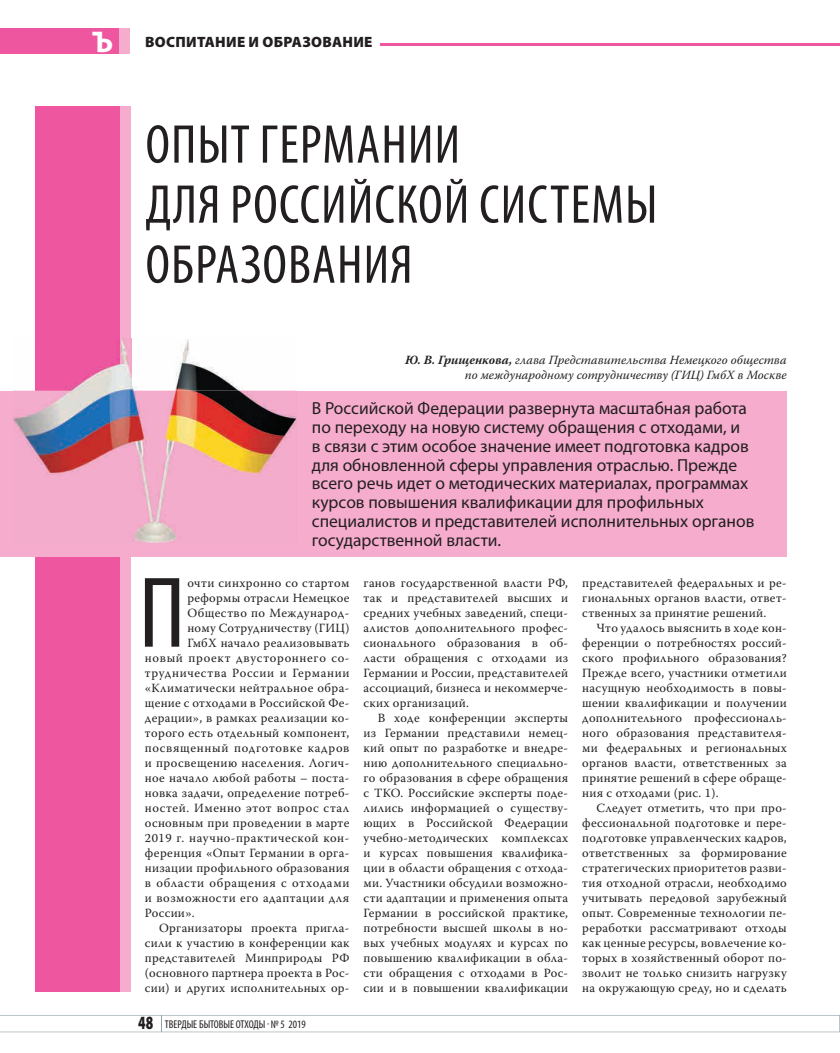
<style>
.page{position:relative;width:840px;height:1053px;background:#fff}
.page>*{position:absolute;margin:0;border:0;box-sizing:border-box;transform-origin:0 0}
.t1{font:condensed 101.5px "Myriad Pro";color:#231f20}
.t2{font:condensed 55px/60px "Myriad Pro";letter-spacing:.02em;color:#231f20}
.t3{font:700 30px "Myriad Pro";color:#fff}
.t4{font:17.5px/18.8px "Myriad Pro";color:#231f20}
.t5{font:900 15px "Myriad Pro";letter-spacing:.02em;color:#231f20}
.t6{font:12.5px/15px "Warnock Pro";letter-spacing:.025em;color:#231f20;text-align:justify}
.t7{font:italic 12.5px/15px "Warnock Pro";color:#231f20;text-align:right}
.t8{font:12.5px "Warnock Pro";letter-spacing:.055em;color:#231f20}
.t9{font:12.5px "Warnock Pro";letter-spacing:.045em;color:#231f20}
.t10{font:12.5px "Warnock Pro";letter-spacing:.05em;color:#231f20}
.t11{font:condensed 11.25px "Myriad Pro";color:#231f20}
.s1{font-weight:700}
.s2{font-weight:900;font-stretch:normal;font-size:18.75px}
</style>
<div class="page">
<svg style="left:0;top:1015px;width:840px;height:17px"></svg>
<div style="left:0;top:28px;width:119px;height:26px;background:#ef56a0"></div>
<hr style="left:380px;top:43px;width:459px;height:3px;background:#ef56a0">
<div style="left:119px;top:28px;width:10px;height:26px;background:#f5accd"></div>
<div style="left:35px;top:106px;width:86px;height:885px;background:#ef56a0"></div>
<div style="left:121px;top:106px;width:10px;height:885px;background:#f5accd"></div>
<div style="left:0;top:390px;width:787px;height:166px;background:#f5accd"></div>
<img style="left:13px;top:338px;width:283px;height:204px">
<img style="left:35px;top:338px;width:96px;height:52px">
<h3 class="t3" style="left:92px;top:22px;width:23px">Ъ</h3>
<p class="t5" style="left:145px;top:33px;width:229px">ВОСПИТАНИЕ И ОБРАЗОВАНИЕ</p>
<h2 class="t2" style="left:145px;top:114px;width:513px">ОПЫТ ГЕРМАНИИ<br>ДЛЯ РОССИЙСКОЙ СИСТЕМЫ<br>ОБРАЗОВАНИЯ</h2>
<p class="t7" style="left:405px;top:352px;width:383px"><span class="s1">Ю. В. Грищенкова,</span> глава Представительства Немецкого общества по международному сотрудничеству (ГИЦ) ГмбХ в Москве</p>
<p class="t4" style="left:312px;top:399px;width:444px">В Российской Федерации развернута масштабная работа по переходу на новую систему обращения с отходами, и<br>в связи с этим особое значение имеет подготовка кадров для обновленной сферы управления отраслью. Прежде всего речь идет о методических материалах, программах курсов повышения квалификации для профильных специалистов и представителей исполнительных органов государственной власти.</p>
<h1 class="t1" style="left:139px;top:551px;width:48px">П</h1>
<p class="t6" style="left:187px;top:574px;width:164px">очти синхронно со стартом</p>
<p class="t6" style="left:187px;top:589px;width:164px">реформы отрасли Немецкое</p>
<p class="t6" style="left:187px;top:604px;width:163px">Общество по Международ-</p>
<p class="t6" style="left:187px;top:619px;width:164px">ному Сотрудничеству (ГИЦ)</p>
<p class="t6" style="left:187px;top:634px;width:164px">ГмбХ начало реализовывать</p>
<p class="t8" style="left:145px;top:650px;width:206px">новый проект двустороннего со-</p>
<p class="t8" style="left:145px;top:665px;width:206px">трудничества России и Германии</p>
<p class="t6" style="left:145px;top:679px;width:206px">«Климатически нейтральное обра-</p>
<p class="t6" style="left:145px;top:694px;width:206px">щение с отходами в Российской Фе-</p>
<p class="t6" style="left:145px;top:709px;width:206px">дерации», в рамках реализации ко-</p>
<p class="t6" style="left:145px;top:724px;width:206px">торого есть отдельный компонент,</p>
<p class="t8" style="left:145px;top:740px;width:206px">посвященный подготовке кадров</p>
<p class="t6" style="left:145px;top:754px;width:206px">и просвещению населения. Логич-</p>
<p class="t6" style="left:145px;top:769px;width:206px">ное начало любой работы – поста-</p>
<p class="t6" style="left:145px;top:784px;width:206px">новка задачи, определение потреб-</p>
<p class="t9" style="left:145px;top:800px;width:206px">ностей. Именно этот вопрос стал</p>
<p class="t6" style="left:145px;top:814px;width:206px">основным при проведении в марте</p>
<p class="t9" style="left:145px;top:830px;width:206px">2019 г. научно-практической кон-</p>
<p class="t6" style="left:145px;top:844px;width:206px">ференция «Опыт Германии в орга-</p>
<p class="t6" style="left:145px;top:859px;width:206px">низации профильного образования</p>
<p class="t10" style="left:145px;top:875px;width:206px">в области обращения с отходами</p>
<p class="t6" style="left:145px;top:889px;width:206px">и возможности его адаптации для</p>
<p class="t6" style="left:145px;top:904px;width:51px">России».</p>
<p class="t6" style="left:159px;top:919px;width:192px">Организаторы проекта пригла-</p>
<p class="t6" style="left:145px;top:934px;width:206px">сили к участию в конференции как</p>
<p class="t6" style="left:145px;top:949px;width:206px">представителей Минприроды РФ</p>
<p class="t6" style="left:145px;top:964px;width:206px">(основного партнера проекта в Рос-</p>
<p class="t6" style="left:145px;top:979px;width:206px">сии) и других исполнительных ор-</p>
<p class="t11" style="left:138px;top:1016px;width:169px"><span class="s2">48</span> ТВЕРДЫЕ БЫТОВЫЕ ОТХОДЫ № 5 2019</p>
<p class="t6" style="left:364px;top:574px;width:206px">ганов государственной власти РФ, так и представителей высших и средних учебных заведений, специ&shy;алистов дополнительного профес&shy;сионального образования в об&shy;ласти обращения с отходами из Германии и России, представителей ассоциаций, бизнеса и некоммерче&shy;ских организаций.</p>
<p class="t6" style="left:364px;top:709px;width:206px;text-indent:14px">В ходе конференции эксперты из Германии представили немец&shy;кий опыт по разработке и внедре&shy;нию дополнительного специально&shy;го образования в сфере обращения с ТКО. Российские эксперты поде&shy;лились информацией о существу&shy;ющих в Российской Федерации учебно-методических комплексах и курсах повышения квалифика&shy;ции в области обращения с отхода&shy;ми. Участники обсудили возможно&shy;сти адаптации и применения опыта Германии в российской практике, потребности высшей школы в но&shy;вых учебных модулях и курсах по повышению квалификации в обла&shy;сти обращения с отходами в Рос&shy;сии и в повышении квалификации</p>
<p class="t6" style="left:582px;top:574px;width:206px">представителей федеральных и ре&shy;гиональных органов власти, ответ&shy;ственных за принятие решений.</p>
<p class="t6" style="left:582px;top:619px;width:206px;text-indent:14px">Что удалось выяснить в ходе кон&shy;ференции о потребностях россий&shy;ского профильного образования?<br>Прежде всего, участники отметили насущную необходимость в повы&shy;шении квалификации и получении дополнительного профессиональ&shy;ного образования представителя&shy;ми федеральных и региональных органов власти, ответственных за принятие решений в сфере обраще&shy;ния с отходами (рис. 1).</p>
<p class="t6" style="left:582px;top:799px;width:206px;text-indent:14px">Следует отметить, что при про&shy;фессиональной подготовке и пере&shy;подготовке управленческих кадров, ответственных за формирование стратегических приоритетов разви&shy;тия отходной отрасли, необходимо учитывать передовой зарубежный опыт. Современные технологии пе&shy;реработки рассматривают отходы как ценные ресурсы, вовлечение ко&shy;торых в хозяйственный оборот по&shy;зволит не только снизить нагрузку на окружающую среду, но и сделать</p>
</div>
